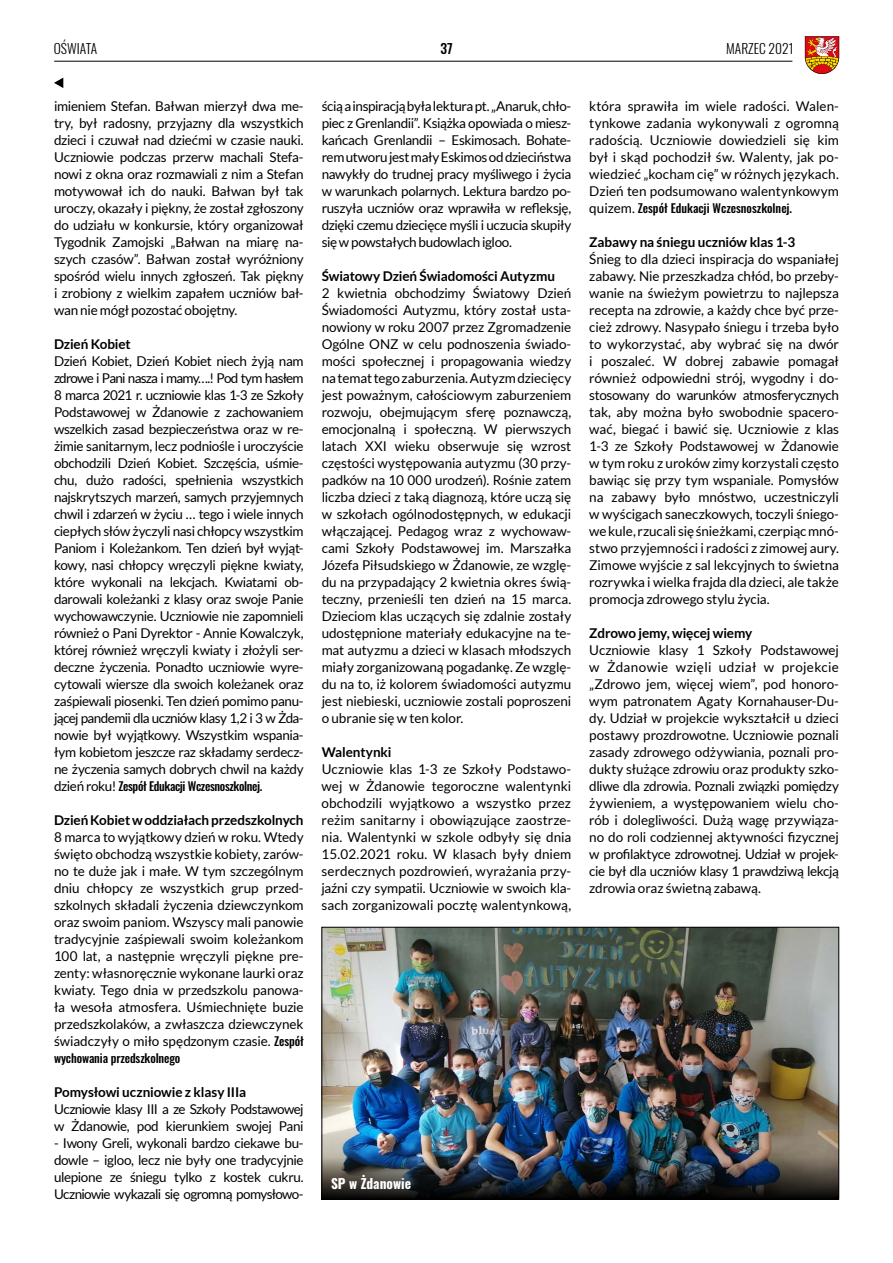
<style>
.page{position:relative;width:893px;height:1263px;background:#fff}
.page>*{position:absolute;margin:0;border:0;box-sizing:border-box;transform-origin:0 0}
.t1{font:13.5px/17px "Lato";letter-spacing:-.015em;color:#000;text-align:justify}
.t2{font:700 13.5px "Lato";letter-spacing:-.01em;color:#000}
.t3{font:300 13.5px "Oswald";color:#000}
.t4{font:700 13.5px "Oswald";color:#fff}
.t5{font:500 13.5px "Oswald";color:#000}
.t6{font:500 12px "Oswald";letter-spacing:-.01em;color:#000}
.t7{font:500 12px "Oswald";letter-spacing:-.03em;color:#000}
.s1{font-family:"Lato";font-weight:400;font-size:13.5px}
.s2{font-family:"Oswald";font-weight:500;font-size:12px}
</style>
<div class="page">
<hr style="left:54px;top:61px;width:738px;height:1px;background:#000">
<svg style="left:805px;top:36px;width:34px;height:38px"></svg>
<svg style="left:54px;top:78px;width:9px;height:10px"></svg>
<img style="left:324px;top:929px;width:513px;height:228px">
<img style="left:322px;top:1157px;width:517px;height:42px">
<p class="t3" style="left:54px;top:36px;width:45px">OŚWIATA</p>
<p class="t5" style="left:441px;top:41px;width:14px">37</p>
<p class="t3" style="left:726px;top:36px;width:69px">MARZEC 2021</p>
<p class="t1" style="left:54px;top:97px;width:251px">imieniem Stefan. Bałwan mierzył dwa me&shy;try, był radosny, przyjazny dla wszystkich dzieci i czuwał nad dziećmi w czasie nauki.<br>Uczniowie podczas przerw machali Stefa&shy;nowi z okna oraz rozmawiali z nim a Stefan motywował ich do nauki. Bałwan był tak uroczy, okazały i piękny, że został zgłoszony do udziału w konkursie, który organizował Tygodnik Zamojski „Bałwan na miarę na&shy;szych czasów”. Bałwan został wyróżniony spośród wielu innych zgłoszeń. Tak piękny i zrobiony z wielkim zapałem uczniów bał&shy;wan nie mógł pozostać obojętny.</p>
<p class="t2" style="left:54px;top:336px;width:78px">Dzień Kobiet</p>
<p class="t1" style="left:54px;top:352px;width:251px">Dzień Kobiet, Dzień Kobiet niech żyją nam zdrowe i Pani nasza i mamy….! Pod tym hasłem 8 marca 2021 r. uczniowie klas 1‑3 ze Szkoły Podstawowej w Żdanowie z zachowaniem wszelkich zasad bezpieczeństwa oraz w re&shy;żimie sanitarnym, lecz podniośle i uroczyście obchodzili Dzień Kobiet. Szczęścia, uśmie&shy;chu, dużo radości, spełnienia wszystkich najskrytszych marzeń, samych przyjemnych chwil i zdarzeń w życiu … tego i wiele innych ciepłych słów życzyli nasi chłopcy wszystkim Paniom i Koleżankom. Ten dzień był wyjąt&shy;kowy, nasi chłopcy wręczyli piękne kwiaty, które wykonali na lekcjach. Kwiatami ob&shy;darowali koleżanki z klasy oraz swoje Panie wychowawczynie. Uczniowie nie zapomnieli również o Pani Dyrektor - Annie Kowalczyk, której również wręczyli kwiaty i złożyli ser&shy;deczne życzenia. Ponadto uczniowie wyre&shy;cytowali wiersze dla swoich koleżanek oraz zaśpiewali piosenki. Ten dzień pomimo panu&shy;jącej pandemii dla uczniów klasy 1,2 i 3 w Żda&shy;nowie był wyjątkowy. Wszystkim wspania&shy;łym kobietom jeszcze raz składamy serdecz&shy;ne życzenia samych dobrych chwil na każdy</p>
<p class="t7" style="left:54px;top:780px;width:210px"><span class="s1">dzień roku!</span> Zespół Edukacji Wczesnoszkolnej.</p>
<p class="t2" style="left:54px;top:812px;width:251px">Dzień Kobiet w oddziałach przedszkolnych</p>
<p class="t1" style="left:54px;top:828px;width:251px">8 marca to wyjątkowy dzień w roku. Wtedy święto obchodzą wszystkie kobiety, zarów&shy;no te duże jak i małe. W tym szczególnym dniu chłopcy ze wszystkich grup przed&shy;szkolnych składali życzenia dziewczynkom oraz swoim paniom. Wszyscy mali panowie tradycyjnie zaśpiewali swoim koleżankom 100 lat, a następnie wręczyli piękne pre&shy;zenty: własnoręcznie wykonane laurki oraz kwiaty. Tego dnia w przedszkolu panowa&shy;ła wesoła atmosfera. Uśmiechnięte buzie przedszkolaków, a zwłaszcza dziewczynek świadczyły o miło spędzonym czasie. <span class="s2">Zespół</span></p>
<p class="t6" style="left:54px;top:1052px;width:128px">wychowania przedszkolnego</p>
<p class="t2" style="left:54px;top:1084px;width:194px">Pomysłowi uczniowie z klasy IIIa</p>
<p class="t1" style="left:54px;top:1101px;width:251px">Uczniowie klasy III a ze Szkoły Podstawowej w Żdanowie, pod kierunkiem swojej Pani</p>
<p class="t1" style="left:54px;top:1135px;width:251px">- Iwony Greli, wykonali bardzo ciekawe bu&shy;dowle – igloo, lecz nie były one tradycyjnie ulepione ze śniegu tylko z kostek cukru.<br>Uczniowie wykazali się ogromną pomysłowo-</p>
<p class="t1" style="left:322px;top:97px;width:251px">ścią a inspiracją była lektura pt. „Anaruk, chło&shy;piec z Grenlandii”. Książka opowiada o miesz&shy;kańcach Grenlandii – Eskimosach. Bohate&shy;rem utworu jest mały Eskimos od dzieciństwa nawykły do trudnej pracy myśliwego i życia w warunkach polarnych. Lektura bardzo po&shy;ruszyła uczniów oraz wprawiła w refleksję, dzięki czemu dziecięce myśli i uczucia skupiły się w powstałych budowlach igloo.</p>
<p class="t2" style="left:322px;top:268px;width:235px">Światowy Dzień Świadomości Autyzmu</p>
<p class="t1" style="left:322px;top:284px;width:251px">2 kwietnia obchodzimy Światowy Dzień Świadomości Autyzmu, który został usta&shy;nowiony w roku 2007 przez Zgromadzenie Ogólne ONZ w celu podnoszenia świado&shy;mości społecznej i propagowania wiedzy na temat tego zaburzenia. Autyzm dziecięcy jest poważnym, całościowym zaburzeniem rozwoju, obejmującym sferę poznawczą, emocjonalną i społeczną. W pierwszych latach XXI wieku obserwuje się wzrost częstości występowania autyzmu (30 przy&shy;padków na 10 000 urodzeń). Rośnie zatem liczba dzieci z taką diagnozą, które uczą się w szkołach ogólnodostępnych, w edukacji włączającej. Pedagog wraz z wychowaw&shy;cami Szkoły Podstawowej im. Marszałka Józefa Piłsudskiego w Żdanowie, ze wzglę&shy;du na przypadający 2 kwietnia okres świą&shy;teczny, przenieśli ten dzień na 15 marca.<br>Dzieciom klas uczących się zdalnie zostały udostępnione materiały edukacyjne na te&shy;mat autyzmu a dzieci w klasach młodszych miały zorganizowaną pogadankę. Ze wzglę&shy;du na to, iż kolorem świadomości autyzmu jest niebieski, uczniowie zostali poproszeni o ubranie się w ten kolor.</p>
<p class="t2" style="left:322px;top:744px;width:71px">Walentynki</p>
<p class="t1" style="left:322px;top:761px;width:251px">Uczniowie klas 1‑3 ze Szkoły Podstawo&shy;wej w Żdanowie tegoroczne walentynki obchodzili wyjątkowo a wszystko przez reżim sanitarny i obowiązujące zaostrze&shy;nia. Walentynki w szkole odbyły się dnia 15.02.2021 roku. W klasach były dniem serdecznych pozdrowień, wyrażania przy&shy;jaźni czy sympatii. Uczniowie w swoich kla&shy;sach zorganizowali pocztę walentynkową,</p>
<p class="t4" style="left:331px;top:1176px;width:82px">SP w Żdanowie</p>
<p class="t1" style="left:589px;top:97px;width:251px">która sprawiła im wiele radości. Walen&shy;tynkowe zadania wykonywali z ogromną radością. Uczniowie dowiedzieli się kim był i skąd pochodził św. Walenty, jak po&shy;wiedzieć „kocham cię” w różnych językach.<br>Dzień ten podsumowano walentynkowym</p>
<p class="t6" style="left:589px;top:201px;width:204px"><span class="s1">quizem.</span> Zespół Edukacji Wczesnoszkolnej.</p>
<p class="t2" style="left:589px;top:234px;width:207px">Zabawy na śniegu uczniów klas 1‑3</p>
<p class="t1" style="left:589px;top:250px;width:251px">Śnieg to dla dzieci inspiracja do wspaniałej zabawy. Nie przeszkadza chłód, bo przeby&shy;wanie na świeżym powietrzu to najlepsza recepta na zdrowie, a każdy chce być prze&shy;cież zdrowy. Nasypało śniegu i trzeba było to wykorzystać, aby wybrać się na dwór i poszaleć. W dobrej zabawie pomagał również odpowiedni strój, wygodny i do&shy;stosowany do warunków atmosferycznych tak, aby można było swobodnie spacero&shy;wać, biegać i bawić się. Uczniowie z klas 1‑3 ze Szkoły Podstawowej w Żdanowie w tym roku z uroków zimy korzystali często bawiąc się przy tym wspaniale. Pomysłów na zabawy było mnóstwo, uczestniczyli w wyścigach saneczkowych, toczyli śniego&shy;we kule, rzucali się śnieżkami, czerpiąc mnó&shy;stwo przyjemności i radości z zimowej aury.<br>Zimowe wyjście z sal lekcyjnych to świetna rozrywka i wielka frajda dla dzieci, ale także promocja zdrowego stylu życia.</p>
<p class="t2" style="left:589px;top:625px;width:165px">Zdrowo jemy, więcej wiemy</p>
<p class="t1" style="left:589px;top:641px;width:251px">Uczniowie klasy 1 Szkoły Podstawowej w Żdanowie wzięli udział w projekcie „Zdrowo jem, więcej wiem”, pod honoro&shy;wym patronatem Agaty Kornahauser-Du&shy;dy. Udział w projekcie wykształcił u dzieci postawy prozdrowotne. Uczniowie poznali zasady zdrowego odżywiania, poznali pro&shy;dukty służące zdrowiu oraz produkty szko&shy;dliwe dla zdrowia. Poznali związki pomiędzy żywieniem, a występowaniem wielu cho&shy;rób i dolegliwości. Dużą wagę przywiąza&shy;no do roli codziennej aktywności fizycznej w profilaktyce zdrowotnej. Udział w projek&shy;cie był dla uczniów klasy 1 prawdziwą lekcją zdrowia oraz świetną zabawą.</p>
</div>
